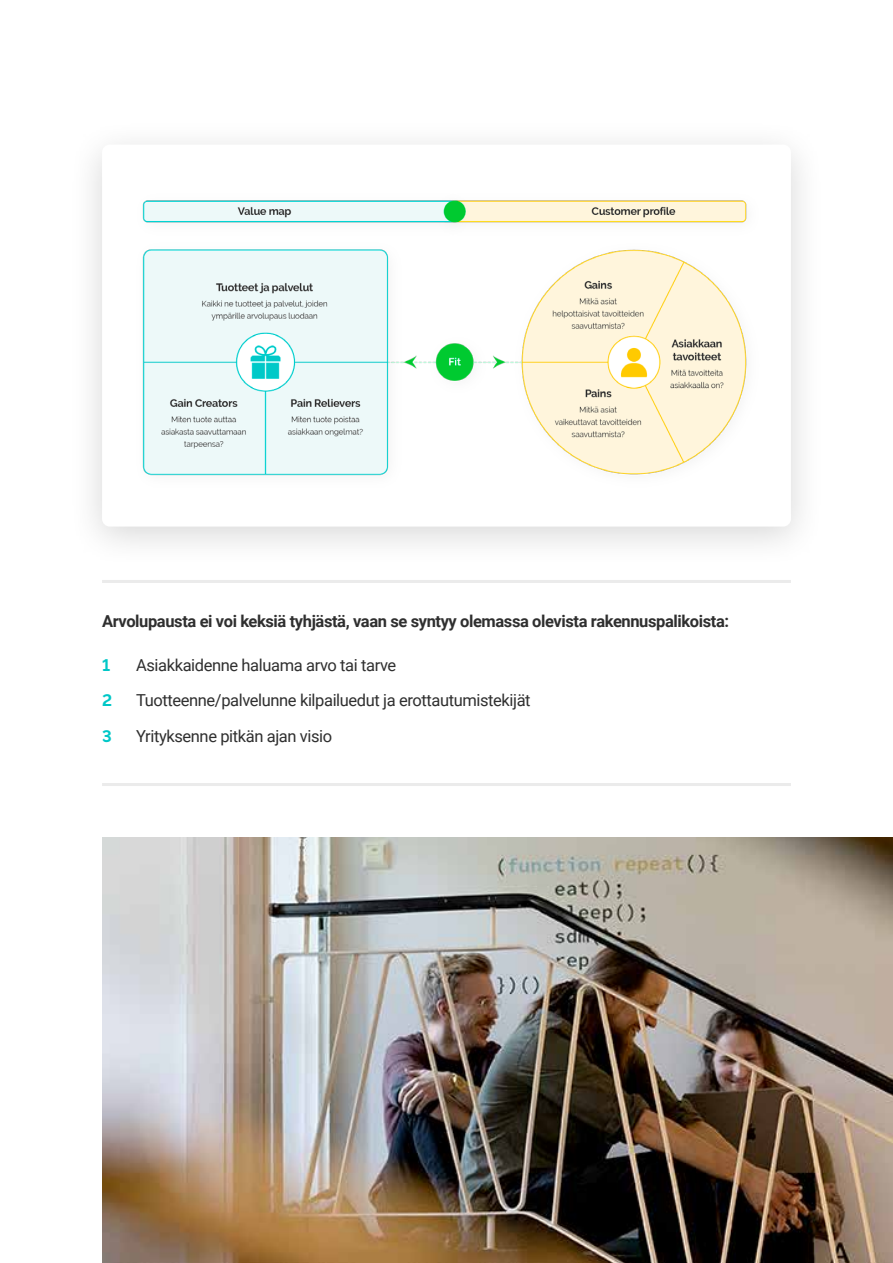
<style>
.page{position:relative;width:893px;height:1263px;background:#fff}
.page>*{position:absolute;margin:0;border:0;box-sizing:border-box;transform-origin:0 0}
.t1{font:16.5px "Roboto";letter-spacing:-.025em;color:#2f2f2f}
.t2{font:700 16.5px "Roboto";letter-spacing:-.025em;color:#2f2f2f}
.t3{font:700 16.5px "Raleway";color:#00c7c7}
</style>
<div class="page">
<hr style="left:102px;top:580px;width:689px;height:3px;background:#ebebeb">
<hr style="left:102px;top:783px;width:689px;height:3px;background:#ebebeb">
<div style="left:67px;top:118px;width:759px;height:450px;background:#000;opacity:.16"></div>
<div style="left:102px;top:145px;width:689px;height:382px;background:#fff;border-radius:8px"></div>
<img style="left:94px;top:162px;width:707px;height:351px">
<img style="left:102px;top:837px;width:791px;height:426px">
<p class="t2" style="left:102px;top:609px;width:629px">Arvolupausta ei voi keksiä tyhjästä, vaan se syntyy olemassa olevista rakennuspalikoista:</p>
<p class="t3" style="left:102px;top:656px;width:10px">1</p>
<p class="t1" style="left:136px;top:653px;width:262px">Asiakkaidenne haluama arvo tai tarve</p>
<p class="t3" style="left:102px;top:691px;width:12px">2</p>
<p class="t1" style="left:136px;top:689px;width:396px">Tuotteenne/palvelunne kilpailuedut ja erottautumistekijät</p>
<p class="t3" style="left:102px;top:727px;width:11px">3</p>
<p class="t1" style="left:136px;top:724px;width:198px">Yrityksenne pitkän ajan visio</p>
</div>
